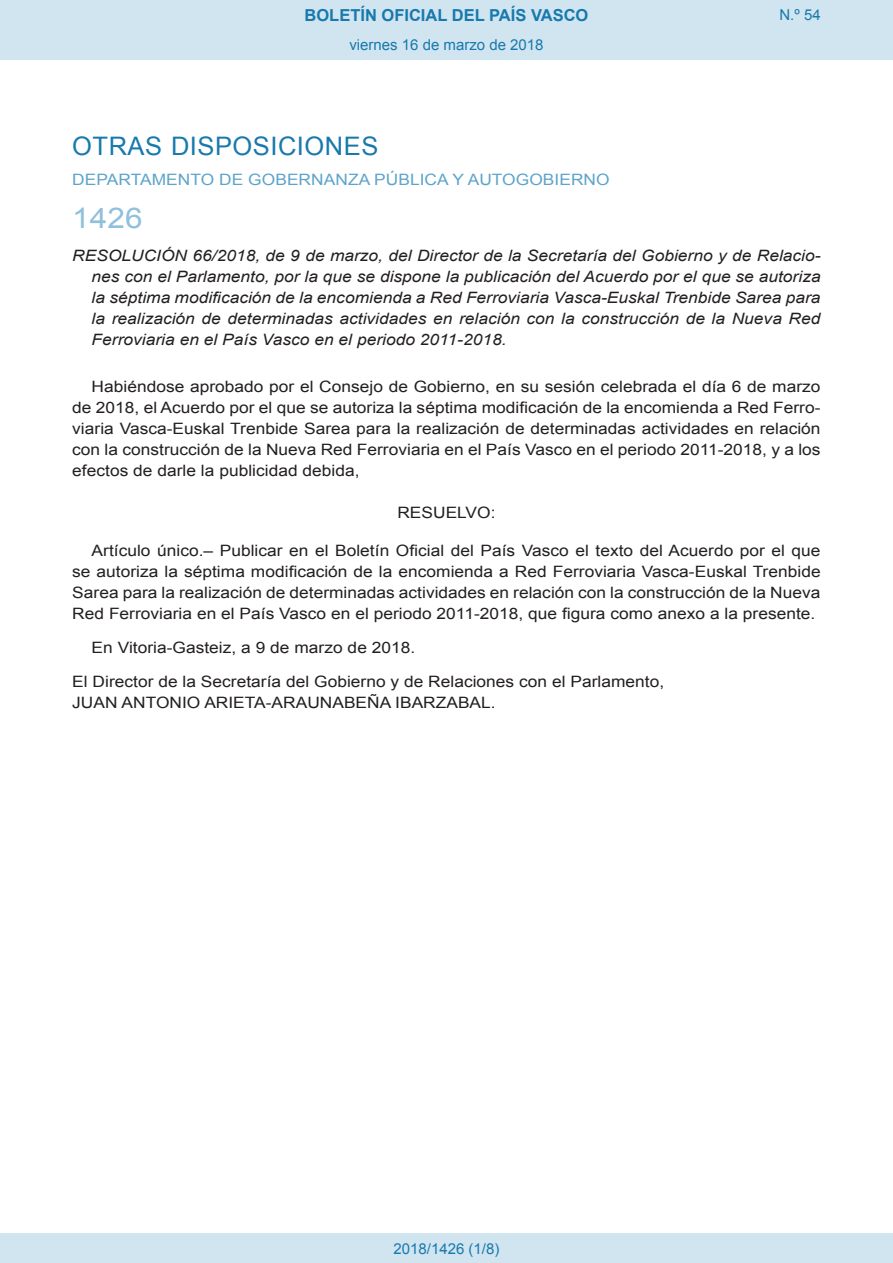
<style>
.page{position:relative;width:893px;height:1263px;background:#fff}
.page>*{position:absolute;margin:0;border:0;box-sizing:border-box;transform-origin:0 0}
.BOPVOrden{font:28.5px "Arial";color:#90c0db;scale:1.11 1}
.BOPVSeccion{font:25.5px "Arial";letter-spacing:.02em;color:#1879ad}
.t1{font:700 16.5px "Arial";color:#1879ad}
.BOPVDetalle{font:15.6px/21px "Arial";color:#231f20;text-align:justify;scale:1.11 1}
.BOPVTitulo{font:italic 15.6px/21px "Arial";color:#231f20;text-align:justify;scale:1.11 1}
.BOPVFirmaPuesto{font:15.6px "Arial";color:#231f20;scale:1.11 1}
.BOPVOrganismo{font:15.6px "Arial";letter-spacing:.005em;color:#5ea4ca;scale:1.11 1}
.BOPVFirmaNombre{font:15.6px "Arial";color:#231f20;scale:1.11 1}
.BOPVFirmaLugFec{font:15.6px "Arial";color:#231f20;scale:1.11 1}
.BOPVClave{font:15.6px "Arial";color:#231f20;scale:1.11 1}
.Paginacion_Centro{font:15px "Arial";color:#1879ad}
</style>
<div class="page">
<div style="left:0;top:0;width:893px;height:60px;background:#d0e5f0"></div>
<div style="left:0;top:1233px;width:893px;height:30px;background:#d0e5f0"></div>
<p class="t1" style="left:305px;top:4px;width:285px">BOLETÍN OFICIAL DEL PAÍS VASCO</p>
<p class="Paginacion_Centro" style="left:349px;top:35px;width:196px">viernes 16 de marzo de 2018</p>
<p class="Paginacion_Centro" style="left:779px;top:5px;width:43px">N.º 54</p>
<p class="BOPVSeccion" style="left:72px;top:129px;width:308px">OTRAS DISPOSICIONES</p>
<p class="BOPVOrganismo" style="left:72px;top:169px;width:486px">DEPARTAMENTO DE GOBERNANZA PÚBLICA Y AUTOGOBIERNO</p>
<p class="BOPVOrden" style="left:72px;top:199px;width:65px">1426</p>
<p class="BOPVTitulo" style="left:92px;top:246px;width:658px;text-indent:-19px">RESOLUCIÓN 66/2018, de 9 de marzo, del Director de la Secretaría del Gobierno y de Relacio&shy;nes con el Parlamento, por la que se dispone la publicación del Acuerdo por el que se autoriza la séptima modificación de la encomienda a Red Ferroviaria Vasca-Euskal Trenbide Sarea para la realización de determinadas actividades en relación con la construcción de la Nueva Red Ferroviaria en el País Vasco en el periodo 2011-2018.</p>
<p class="BOPVDetalle" style="left:72px;top:376px;width:676px;text-indent:19px">Habiéndose aprobado por el Consejo de Gobierno, en su sesión celebrada el día 6 de marzo de 2018, el Acuerdo por el que se autoriza la séptima modificación de la encomienda a Red Ferro&shy;viaria Vasca-Euskal Trenbide Sarea para la realización de determinadas actividades en relación con la construcción de la Nueva Red Ferroviaria en el País Vasco en el periodo 2011-2018, y a los efectos de darle la publicidad debida,</p>
<p class="BOPVClave" style="left:397px;top:503px;width:90px">RESUELVO:</p>
<p class="BOPVDetalle" style="left:72px;top:540px;width:676px;text-indent:19px">Artículo único.– Publicar en el Boletín Oficial del País Vasco el texto del Acuerdo por el que se autoriza la séptima modificación de la encomienda a Red Ferroviaria Vasca-Euskal Trenbide Sarea para la realización de determinadas actividades en relación con la construcción de la Nueva Red Ferroviaria en el País Vasco en el periodo 2011-2018, que figura como anexo a la presente.</p>
<p class="BOPVFirmaLugFec" style="left:92px;top:637px;width:293px">En Vitoria-Gasteiz, a 9 de marzo de 2018.</p>
<p class="BOPVFirmaPuesto" style="left:72px;top:671px;width:535px">El Director de la Secretaría del Gobierno y de Relaciones con el Parlamento,</p>
<p class="BOPVFirmaNombre" style="left:72px;top:692px;width:383px">JUAN ANTONIO ARIETA-ARAUNABEÑA IBARZABAL.</p>
<p class="Paginacion_Centro" style="left:393px;top:1238px;width:107px">2018/1426 (1/8)</p>
</div>
